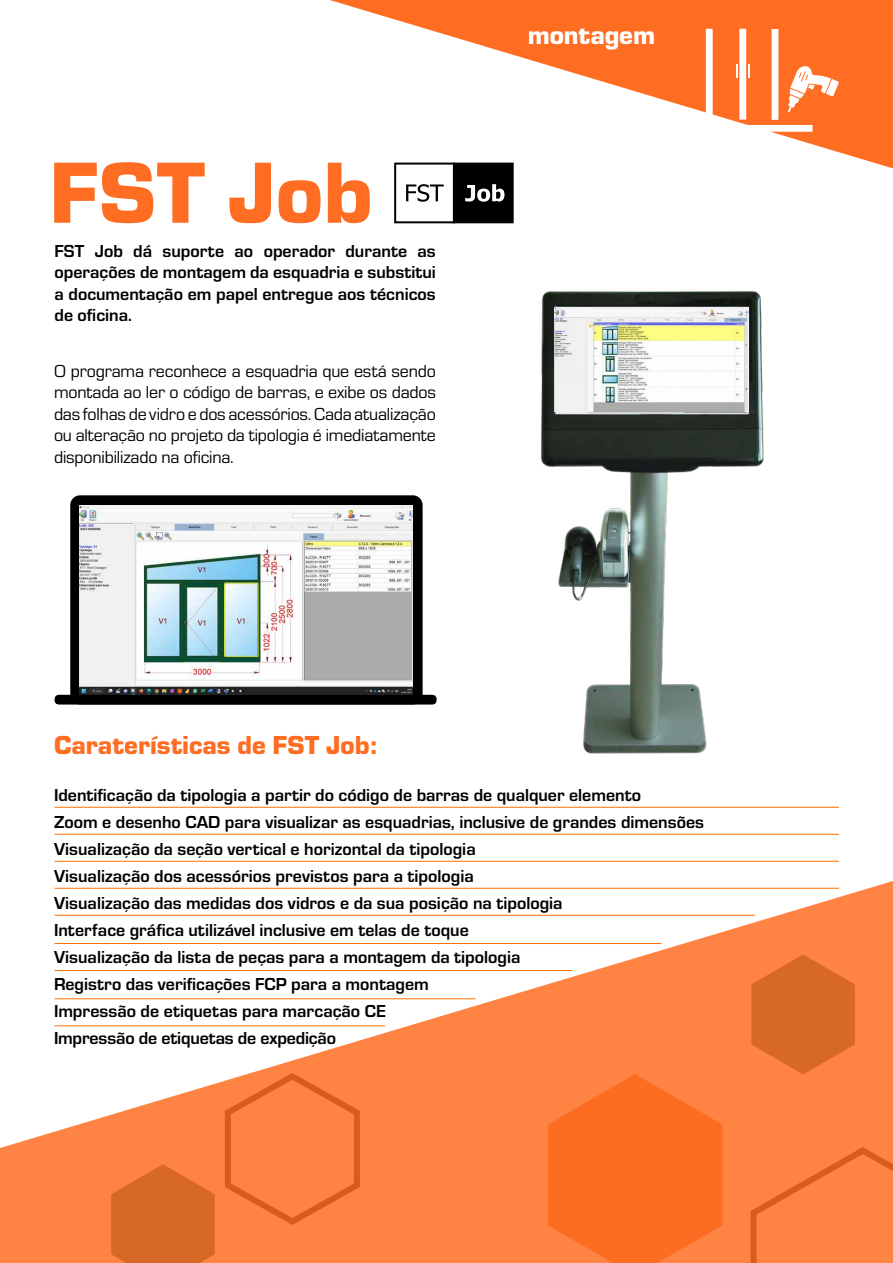
<style>
.page{position:relative;width:893px;height:1263px;background:#fff}
.page>*{position:absolute;margin:0;border:0;box-sizing:border-box;transform-origin:0 0}
.t1{font:900 90px "Eurostile";color:#ff6d22}
.t2{font:900 27px "Eurostile";color:#ff6d22}
.t3{font:900 27px "Eurostile";color:#fff}
.t4{font:700 18px/27px "Eurostile";color:#000;text-align:justify}
.t5{font:18px/21.6px "Eurostile";letter-spacing:-.01em;color:#000;text-align:justify}
</style>
<div class="page">
<svg style="left:0;top:881px;width:893px;height:382px;fill:#ff8343"></svg>
<svg style="left:330px;top:0;width:563px;height:168px"></svg>
<svg style="left:748px;top:64px;width:2px;height:13px"></svg>
<svg style="left:736px;top:64px;width:2px;height:13px"></svg>
<div style="left:739px;top:29px;width:7px;height:91px;border:6px solid #fff"></div>
<div style="left:706px;top:29px;width:7px;height:91px;border:6px solid #fff"></div>
<svg style="left:788px;top:66px;width:51px;height:46px"></svg>
<hr style="left:55px;top:807px;width:784px;height:1px;background:#ff6e00">
<hr style="left:55px;top:915px;width:700px;height:1px;background:#ff6e00">
<hr style="left:55px;top:861px;width:784px;height:1px;background:#ff6e00">
<hr style="left:55px;top:834px;width:784px;height:1px;background:#ff6e00">
<hr style="left:55px;top:888px;width:784px;height:1px;background:#ff6e00">
<hr style="left:55px;top:970px;width:517px;height:1px;background:#ff6e00">
<hr style="left:55px;top:943px;width:606px;height:1px;background:#ff6e00">
<hr style="left:55px;top:1025px;width:330px;height:1px;background:#ff6e00">
<hr style="left:55px;top:998px;width:420px;height:1px;background:#ff6e00">
<div style="left:70px;top:495px;width:353px;height:209px;border:10px solid #000;border-radius:5px"></div>
<div style="left:55px;top:695px;width:382px;height:9px;border:8px solid #000"></div>
<img style="left:80px;top:506px;width:333px;height:189px">
<img style="left:540px;top:291px;width:224px;height:463px">
<img style="left:555px;top:307px;width:193px;height:105px">
<svg style="left:394px;top:163px;width:120px;height:60px"></svg>
<h1 class="t1" style="left:49px;top:128px;width:325px">FST Job</h1>
<p class="t4" style="left:55px;top:239px;width:383px;line-height:21.6px">FST Job dá suporte ao operador durante as operações de montagem da esquadria e substitui a documentação em papel entregue aos técnicos de oficina.</p>
<p class="t5" style="left:54px;top:359px;width:383px">O programa reconhece a esquadria que está sendo montada ao ler o código de barras, e exibe os dados das folhas de vidro e dos acessórios. Cada atualização ou alteração no projeto da tipologia é imediatamente disponibilizado na oficina.</p>
<h2 class="t3" style="left:528px;top:15px;width:129px">montagem</h2>
<h2 class="t2" style="left:54px;top:726px;width:324px">Caraterísticas de FST Job:</h2>
<p class="t4" style="left:54px;top:780px;width:652px;text-align:left">Identificação da tipologia a partir do código de barras de qualquer elemento<br>Zoom e desenho CAD para visualizar as esquadrias, inclusive de grandes dimensões Visualização da seção vertical e horizontal da tipologia<br>Visualização dos acessórios previstos para a tipologia<br>Visualização das medidas dos vidros e da sua posição na tipologia<br>Interface gráfica utilizável inclusive em telas de toque<br>Visualização da lista de peças para a montagem da tipologia<br>Registro das verificações FCP para a montagem<br>Impressão de etiquetas para marcação CE<br>Impressão de etiquetas de expedição</p>
</div>
